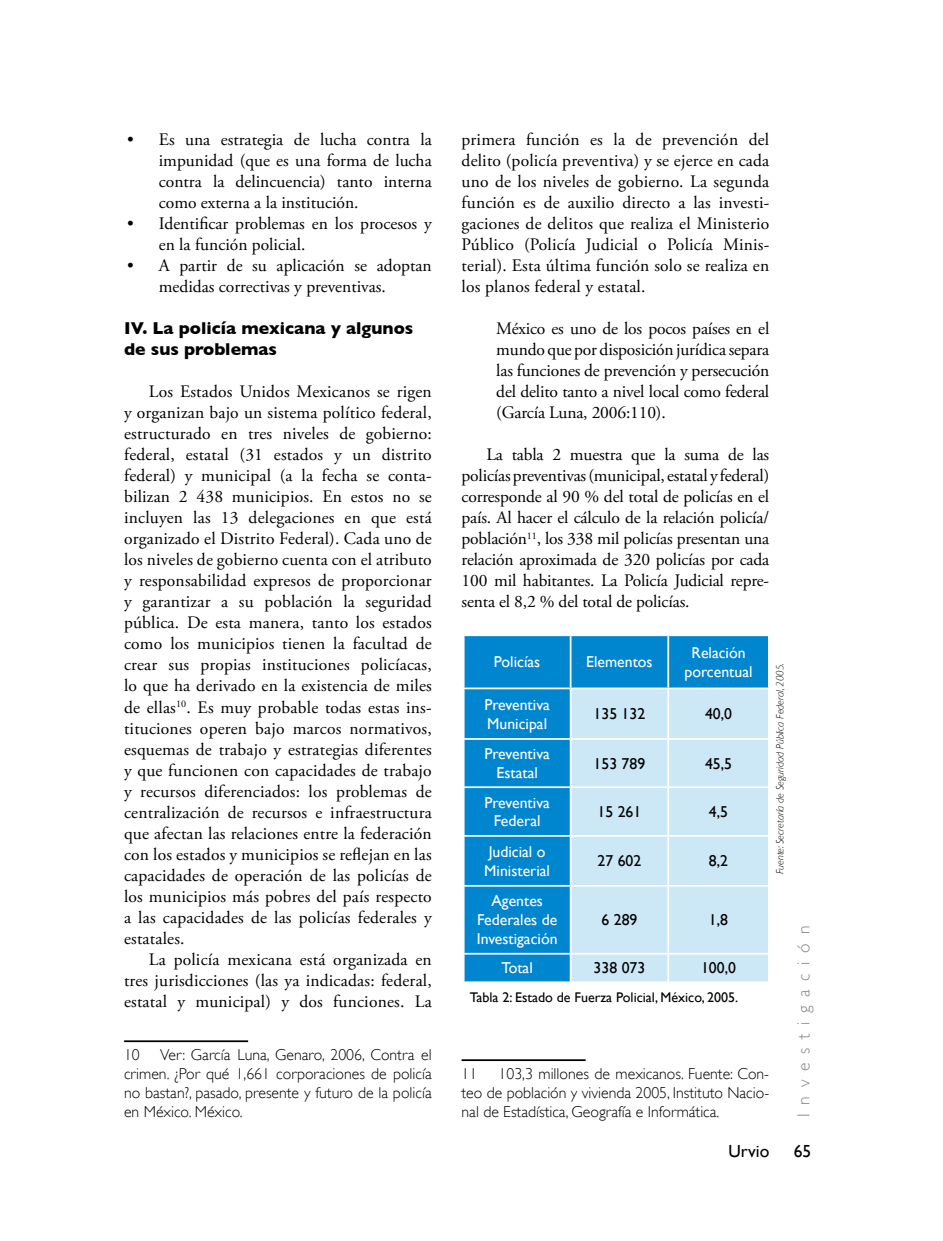
<style>
.page{position:relative;width:943px;height:1241px;background:#fff}
.page>*{position:absolute;margin:0;border:0;box-sizing:border-box;transform-origin:0 0}
.t1{font:17.5px/21px "Adobe Garamond Pro";color:#000;text-align:justify}
.t2{font:700 17.5px/21px "Gill Sans";color:#000}
.t3{font:300 17.5px "Gill Sans";letter-spacing:.5em;color:#898989}
.t4{font:17.5px "Gill Sans";color:#000}
.t5{font:300 15.75px/18.9px "Gill Sans";color:#000;text-align:justify}
.t6{font:15.75px/18.9px "Gill Sans";color:#fff;text-align:center}
.t7{font:15.75px "Gill Sans";color:#000}
.t8{font:14px "Gill Sans";color:#000}
.t9{font:italic 300 10.5px "Gill Sans";color:#000}
</style>
<div class="page">
<hr style="left:124px;top:1040px;width:124px;height:1px;background:#000">
<hr style="left:461px;top:1059px;width:124px;height:1px;background:#000">
<div style="left:464px;top:636px;width:304px;height:345px;background:#0085cf"></div>
<svg style="left:571px;top:689px;width:197px;height:292px;background:#cee8f5"></svg>
<hr style="left:569px;top:636px;width:2px;height:51px;background:#fff">
<hr style="left:667px;top:636px;width:2px;height:51px;background:#fff">
<hr style="left:463px;top:687px;width:107px;height:2px;background:#fff">
<hr style="left:570px;top:687px;width:98px;height:2px;background:#fff">
<hr style="left:569px;top:689px;width:2px;height:49px;background:#fff">
<hr style="left:668px;top:687px;width:101px;height:2px;background:#fff">
<hr style="left:667px;top:689px;width:2px;height:49px;background:#fff">
<hr style="left:463px;top:738px;width:107px;height:1px;background:#fff">
<hr style="left:570px;top:738px;width:98px;height:1px;background:#fff">
<hr style="left:569px;top:739px;width:2px;height:47px;background:#fff">
<hr style="left:668px;top:738px;width:101px;height:1px;background:#fff">
<hr style="left:667px;top:739px;width:2px;height:47px;background:#fff">
<hr style="left:463px;top:786px;width:107px;height:2px;background:#fff">
<hr style="left:570px;top:786px;width:98px;height:2px;background:#fff">
<hr style="left:569px;top:788px;width:2px;height:46px;background:#fff">
<hr style="left:668px;top:786px;width:101px;height:2px;background:#fff">
<hr style="left:667px;top:788px;width:2px;height:46px;background:#fff">
<hr style="left:463px;top:834px;width:107px;height:2px;background:#fff">
<hr style="left:570px;top:834px;width:98px;height:2px;background:#fff">
<hr style="left:569px;top:836px;width:2px;height:48px;background:#fff">
<hr style="left:668px;top:834px;width:101px;height:2px;background:#fff">
<hr style="left:667px;top:836px;width:2px;height:48px;background:#fff">
<hr style="left:463px;top:884px;width:107px;height:2px;background:#fff">
<hr style="left:570px;top:884px;width:98px;height:2px;background:#fff">
<hr style="left:569px;top:886px;width:2px;height:66px;background:#fff">
<hr style="left:668px;top:884px;width:101px;height:2px;background:#fff">
<hr style="left:667px;top:886px;width:2px;height:66px;background:#fff">
<hr style="left:463px;top:952px;width:107px;height:2px;background:#fff">
<hr style="left:570px;top:952px;width:98px;height:2px;background:#fff">
<hr style="left:569px;top:954px;width:2px;height:27px;background:#fff">
<hr style="left:668px;top:952px;width:101px;height:2px;background:#fff">
<hr style="left:667px;top:954px;width:2px;height:27px;background:#fff">
<p class="t1" style="left:159px;top:130px;width:274px;text-indent:-32px">• Es una estrategia de lucha contra la impunidad (que es una forma de lucha contra la delincuencia) tanto interna como externa a la institución.</p>
<p class="t1" style="left:159px;top:214px;width:274px;text-indent:-32px">• Identificar problemas en los procesos y en la función policial.</p>
<p class="t1" style="left:159px;top:256px;width:274px;text-indent:-32px">• A partir de su aplicación se adoptan medidas correctivas y preventivas.</p>
<p class="t2" style="left:124px;top:317px;width:291px">IV. La policía mexicana y algunos de sus problemas</p>
<p class="t1" style="left:124px;top:382px;width:309px;text-indent:25px">Los Estados Unidos Mexicanos se rigen y organizan bajo un sistema político federal, estructurado en tres niveles de gobierno: federal, estatal (31 estados y un distrito federal) y municipal (a la fecha se conta&shy;bilizan 2 438 municipios. En estos no se incluyen las 13 delegaciones en que está organizado el Distrito Federal). Cada uno de los niveles de gobierno cuenta con el atributo y responsabilidad expresos de proporcionar y garantizar a su población la seguridad pública. De esta manera, tanto los estados como los municipios tienen la facultad de crear sus propias instituciones policíacas, lo que ha derivado en la existencia de miles de ellas<sup>10</sup>. Es muy probable todas estas ins&shy;tituciones operen bajo marcos normativos, esquemas de trabajo y estrategias diferentes y que funcionen con capacidades de trabajo y recursos diferenciados: los problemas de centralización de recursos e infraestructura que afectan las relaciones entre la federación con los estados y municipios se reflejan en las capacidades de operación de las policías de los municipios más pobres del país respecto a las capacidades de las policías federales y estatales.</p>
<p class="t1" style="left:124px;top:949px;width:309px;text-indent:25px">La policía mexicana está organizada en tres jurisdicciones (las ya indicadas: federal, estatal y municipal) y dos funciones. La</p>
<p class="t5" style="left:124px;top:1045px;width:17px">10</p>
<p class="t5" style="left:124px;top:1045px;width:309px;text-indent:36px">Ver: García Luna, Genaro, 2006, Contra el crimen. ¿Por qué 1,661 corporaciones de policía no bastan?, pasado, presente y futuro de la policía en México. México.</p>
<p class="t1" style="left:461px;top:130px;width:309px">primera función es la de prevención del delito (policía preventiva) y se ejerce en cada uno de los niveles de gobierno. La segunda función es de auxilio directo a las investi&shy;gaciones de delitos que realiza el Ministerio Público (Policía Judicial o Policía Minis&shy;terial). Esta última función solo se realiza en los planos federal y estatal.</p>
<p class="t1" style="left:496px;top:319px;width:274px">México es uno de los pocos países en el mundo que por disposición jurídica separa las funciones de prevención y persecución del delito tanto a nivel local como federal (García Luna, 2006:110).</p>
<p class="t1" style="left:461px;top:445px;width:309px;text-indent:25px">La tabla 2 muestra que la suma de las policías preventivas (municipal, estatal y federal) corresponde al 90 % del total de policías en el país. Al hacer el cálculo de la relación policía/ población<sup>11</sup>, los 338 mil policías presentan una relación aproximada de 320 policías por cada 100 mil habitantes. La Policía Judicial repre&shy;senta el 8,2 % del total de policías.</p>
<p class="t6" style="left:494px;top:652px;width:48px">Policías</p>
<p class="t6" style="left:586px;top:652px;width:68px">Elementos</p>
<p class="t6" style="left:684px;top:642px;width:70px">Relación porcentual</p>
<p class="t6" style="left:484px;top:694px;width:67px;text-align:left">Preventiva<br>Municipal</p>
<p class="t7" style="left:593px;top:704px;width:53px">135 132</p>
<p class="t7" style="left:705px;top:704px;width:29px">40,0</p>
<p class="t6" style="left:484px;top:744px;width:67px">Preventiva<br>Estatal</p>
<p class="t7" style="left:593px;top:753px;width:53px">153 789</p>
<p class="t7" style="left:705px;top:753px;width:29px">45,5</p>
<p class="t6" style="left:484px;top:792px;width:67px">Preventiva<br>Federal</p>
<p class="t7" style="left:597px;top:802px;width:45px">15 261</p>
<p class="t7" style="left:709px;top:802px;width:21px">4,5</p>
<p class="t6" style="left:484px;top:841px;width:67px;text-align:left">Judicial o<br>Ministerial</p>
<p class="t7" style="left:597px;top:851px;width:45px">27 602</p>
<p class="t7" style="left:709px;top:851px;width:21px">8,2</p>
<p class="t6" style="left:477px;top:891px;width:82px">Agentes<br>Federales de<br>Investigación</p>
<p class="t7" style="left:601px;top:910px;width:37px">6 289</p>
<p class="t7" style="left:709px;top:910px;width:21px">1,8</p>
<p class="t6" style="left:501px;top:958px;width:33px">Total</p>
<p class="t7" style="left:593px;top:958px;width:53px">338 073</p>
<p class="t7" style="left:701px;top:958px;width:36px">100,0</p>
<p class="t8" style="left:470px;top:989px;width:270px">Tabla 2: Estado de Fuerza Policial, México, 2005.</p>
<p class="t9" style="left:774px;top:874px;width:213px;rotate:-90deg">Fuente: Secretaría de Seguridad Pública Federal, 2005.</p>
<p class="t5" style="left:461px;top:1064px;width:309px;text-indent:37px">103,3 millones de mexicanos. Fuente: Con&shy;teo de población y vivienda 2005, Instituto Nacio&shy;nal de Estadística, Geografía e Informática.</p>
<p class="t5" style="left:461px;top:1064px;width:17px">11</p>
<p class="t3" style="left:793px;top:1116px;width:192px;rotate:-90deg">Investigación</p>
<p class="t4" style="left:728px;top:1140px;width:43px">Urvio</p>
<p class="t4" style="left:793px;top:1140px;width:19px">65</p>
</div>
